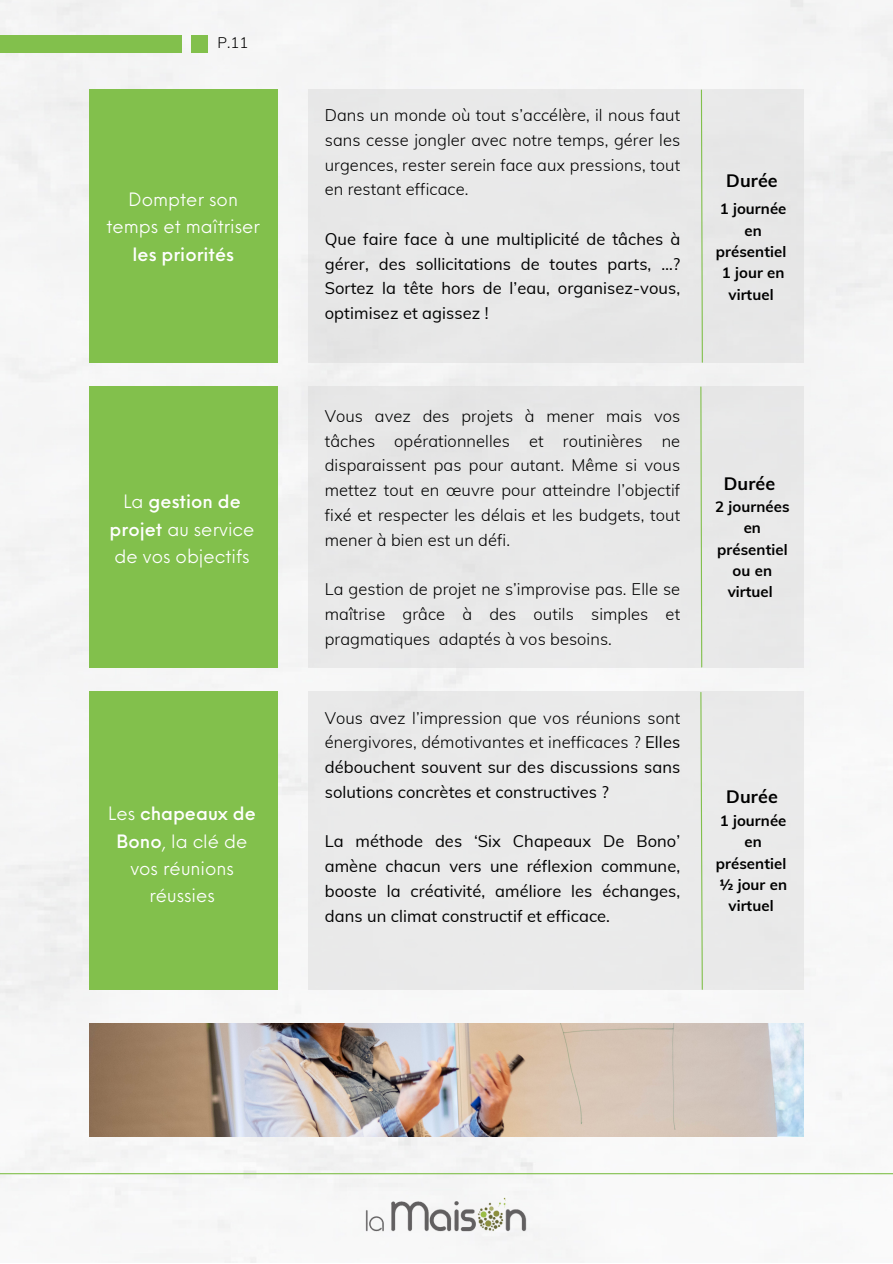
<style>
.page{position:relative;width:893px;height:1264px;background:#fff}
.page>*{position:absolute;margin:0;border:0;box-sizing:border-box;transform-origin:0 0}
.t1{font:18px/27.6px "Neue Einstellung";color:#fff;text-align:center}
.t2{font:700 18px "Muli";letter-spacing:.005em;color:#000}
.t3{font:300 16.5px/24.8px "Muli";letter-spacing:.005em;color:#000;text-align:justify}
.t4{font:16.5px/24.8px "Muli";letter-spacing:.005em;color:#000;text-align:justify}
.t5{font:700 15px/21.3px "Muli";letter-spacing:.005em;color:#000;text-align:center}
.t6{font:300 15px "Muli";color:#000}
.s1{font-weight:500}
.s2{font-weight:300}
</style>
<div class="page">
<div style="left:0;top:0;width:892px;height:1262px;background:#f6f6f6"></div>
<div style="left:89px;top:90px;width:188px;height:273px;background:#82c04c"></div>
<div style="left:308px;top:90px;width:495px;height:273px;background:#e8e8e8"></div>
<svg style="left:700px;top:89px;width:3px;height:274px"></svg>
<div style="left:89px;top:386px;width:188px;height:281px;background:#82c04c"></div>
<div style="left:308px;top:386px;width:495px;height:281px;background:#e7e8e8"></div>
<svg style="left:699px;top:386px;width:3px;height:282px"></svg>
<div style="left:89px;top:691px;width:188px;height:298px;background:#82c04c"></div>
<div style="left:308px;top:691px;width:495px;height:298px;background:#eaeaea"></div>
<svg style="left:699px;top:692px;width:4px;height:298px"></svg>
<div style="left:0;top:36px;width:182px;height:17px;background:#82c04c"></div>
<div style="left:191px;top:36px;width:17px;height:17px;background:#82c04c"></div>
<hr style="left:0;top:1173px;width:892px;height:1px;background:#82c04c">
<img style="left:343px;top:1182px;width:206px;height:64px">
<img style="left:89px;top:1023px;width:714px;height:113px">
<p class="t6" style="left:217px;top:33px;width:33px">P.11</p>
<p class="t1" style="left:106px;top:184px;width:155px">Dompter son temps et maîtriser <span class="s1">les priorités</span></p>
<p class="t1" style="left:110px;top:485px;width:146px">La <span class="s1">gestion de projet</span> au service de vos objectifs</p>
<p class="t1" style="left:108px;top:798px;width:149px">Les <span class="s1">chapeaux de<br>Bono</span>, la clé de vos réunions réussies</p>
<p class="t3" style="left:325px;top:103px;width:357px">Dans un monde où tout s’accélère, il nous faut sans cesse jongler avec notre temps, gérer les urgences, rester serein face aux pressions, tout en restant efficace.</p>
<p class="t4" style="left:325px;top:226px;width:357px">Que faire face à une multiplicité de tâches à gérer, des sollicitations de toutes parts, …?<br>Sortez la tête hors de l’eau, organisez-vous, optimisez et agissez !</p>
<p class="t3" style="left:325px;top:403px;width:357px">Vous avez des projets à mener mais vos tâches opérationnelles et routinières ne disparaissent pas pour autant. Même si vous mettez tout en œuvre pour atteindre l’objectif fixé et respecter les délais et les budgets, tout mener à bien est un défi.</p>
<p class="t3" style="left:325px;top:576px;width:357px">La gestion de projet ne s’improvise pas. Elle se maîtrise grâce à</p>
<p class="t3" style="left:325px;top:601px;width:357px;text-indent:165px">des outils simples et pragmatiques adaptés à vos besoins.</p>
<p class="t4" style="left:325px;top:705px;width:357px"><span class="s2">Vous avez l’impression que vos réunions sont énergivores, démotivantes et inefficaces ?</span> Elles débouchent souvent sur des discussions sans solutions concrètes et constructives ?</p>
<p class="t4" style="left:325px;top:828px;width:357px">La méthode des ‘Six Chapeaux De Bono’ amène chacun vers une réflexion commune, booste la créativité, améliore les échanges, dans un climat constructif et efficace.</p>
<p class="t2" style="left:726px;top:169px;width:53px">Durée</p>
<p class="t5" style="left:715px;top:198px;width:72px">1 journée en présentiel</p>
<p class="t5" style="left:721px;top:262px;width:64px">1 jour en virtuel</p>
<p class="t2" style="left:723px;top:472px;width:53px">Durée</p>
<p class="t5" style="left:715px;top:495px;width:76px">2 journées en présentiel ou en virtuel</p>
<p class="t2" style="left:726px;top:785px;width:53px">Durée</p>
<p class="t5" style="left:715px;top:809px;width:72px">1 journée en présentiel</p>
<p class="t5" style="left:719px;top:873px;width:69px">½ jour en virtuel</p>
</div>
